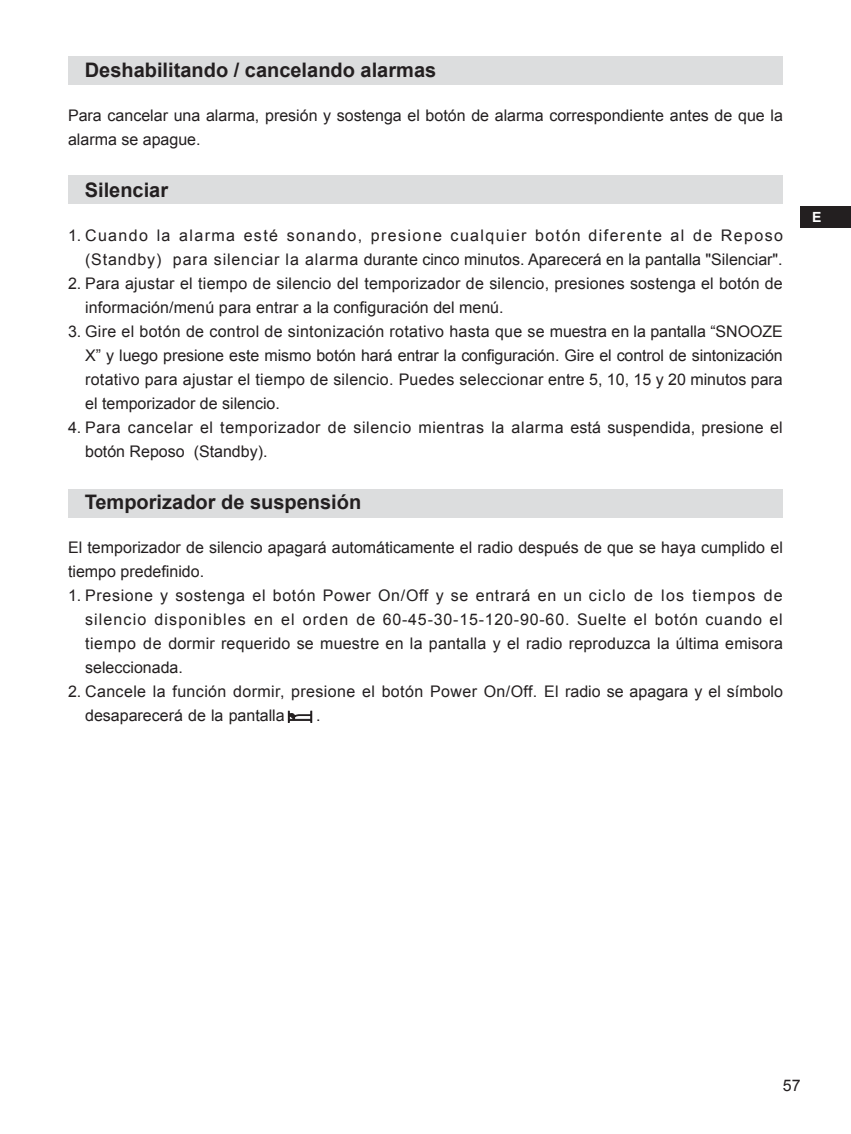
<style>
.page{position:relative;width:851px;height:1134px;background:#fff}
.page>*{position:absolute;margin:0;border:0;box-sizing:border-box;transform-origin:0 0}
.t1{font:700 20px "Arial";color:#231f20}
.項目編號_3{font:16px/24px "Arial";color:#231f20}
.項目編號_3-2{font:16px/24px "Arial";letter-spacing:.055em;color:#231f20;text-align:right}
.項目編號_3-3{font:16px/24px "Arial";letter-spacing:.04em;color:#231f20}
.t2{font:700 14px "Arial";color:#fff}
</style>
<div class="page">
<div style="left:800px;top:206px;width:50px;height:21px;background:#231f20"></div>
<div style="left:68px;top:57px;width:714px;height:28px;background:#dcddde"></div>
<div style="left:68px;top:175px;width:714px;height:28px;background:#dcddde"></div>
<div style="left:68px;top:489px;width:714px;height:28px;background:#dcddde"></div>
<svg style="left:288px;top:711px;width:24px;height:12px"></svg>
<p class="t1" style="left:85px;top:56px;width:353px">Deshabilitando / cancelando alarmas</p>
<p class="項目編號_3" style="left:68px;top:104px;width:716px">Para cancelar una alarma, presión y sostenga el botón de alarma correspondiente antes de que la alarma se apague.</p>
<p class="t1" style="left:85px;top:176px;width:85px">Silenciar</p>
<p class="項目編號_3-2" style="left:68px;top:224px;width:716px">1. Cuando la alarma esté sonando, presione cualquier botón diferente al de Reposo (Standby) para silenciar la alarma durante cinco minutos. Aparecerá en la pantalla "Silenciar".</p>
<p class="項目編號_3" style="left:85px;top:272px;width:699px;text-indent:-17px">2. Para ajustar el tiempo de silencio del temporizador de silencio, presiones sostenga el botón de información/menú para entrar a la configuración del menú.</p>
<p class="項目編號_3" style="left:85px;top:320px;width:699px;text-align:justify;text-indent:-17px">3. Gire el botón de control de sintonización rotativo hasta que se muestra en la pantalla “SNOOZE X” y luego presione este mismo botón hará entrar la configuración. Gire el control de sintonización rotativo para ajustar el tiempo de silencio. Puedes seleccionar entre 5, 10, 15 y 20 minutos para el temporizador de silencio.</p>
<p class="項目編號_3-3" style="left:85px;top:416px;width:699px;text-indent:-17px">4. Para cancelar el temporizador de silencio mientras la alarma está suspendida, presione el botón Reposo (Standby).</p>
<p class="t1" style="left:85px;top:488px;width:278px">Temporizador de suspensión</p>
<p class="項目編號_3" style="left:68px;top:536px;width:716px">El temporizador de silencio apagará automáticamente el radio después de que se haya cumplido el tiempo predefinido.</p>
<p class="項目編號_3" style="left:85px;top:584px;width:699px;text-align:justify;text-indent:-17px">1. Presione y sostenga el botón Power On/Off y se entrará en un ciclo de los tiempos de silencio disponibles en el orden de 60-45-30-15-120-90-60. Suelte el botón cuando el tiempo de dormir requerido se muestre en la pantalla y el radio reproduzca la última emisora seleccionada.</p>
<p class="項目編號_3" style="left:85px;top:680px;width:699px;text-indent:-17px">2. Cancele la función dormir, presione el botón Power On/Off. El radio se apagara y el símbolo desaparecerá de la pantalla</p>
<p class="項目編號_3" style="left:316px;top:704px;width:6px">.</p>
<p class="t2" style="left:811px;top:208px;width:11px">E</p>
<p class="項目編號_3" style="left:782px;top:1073px;width:19px">57</p>
</div>
